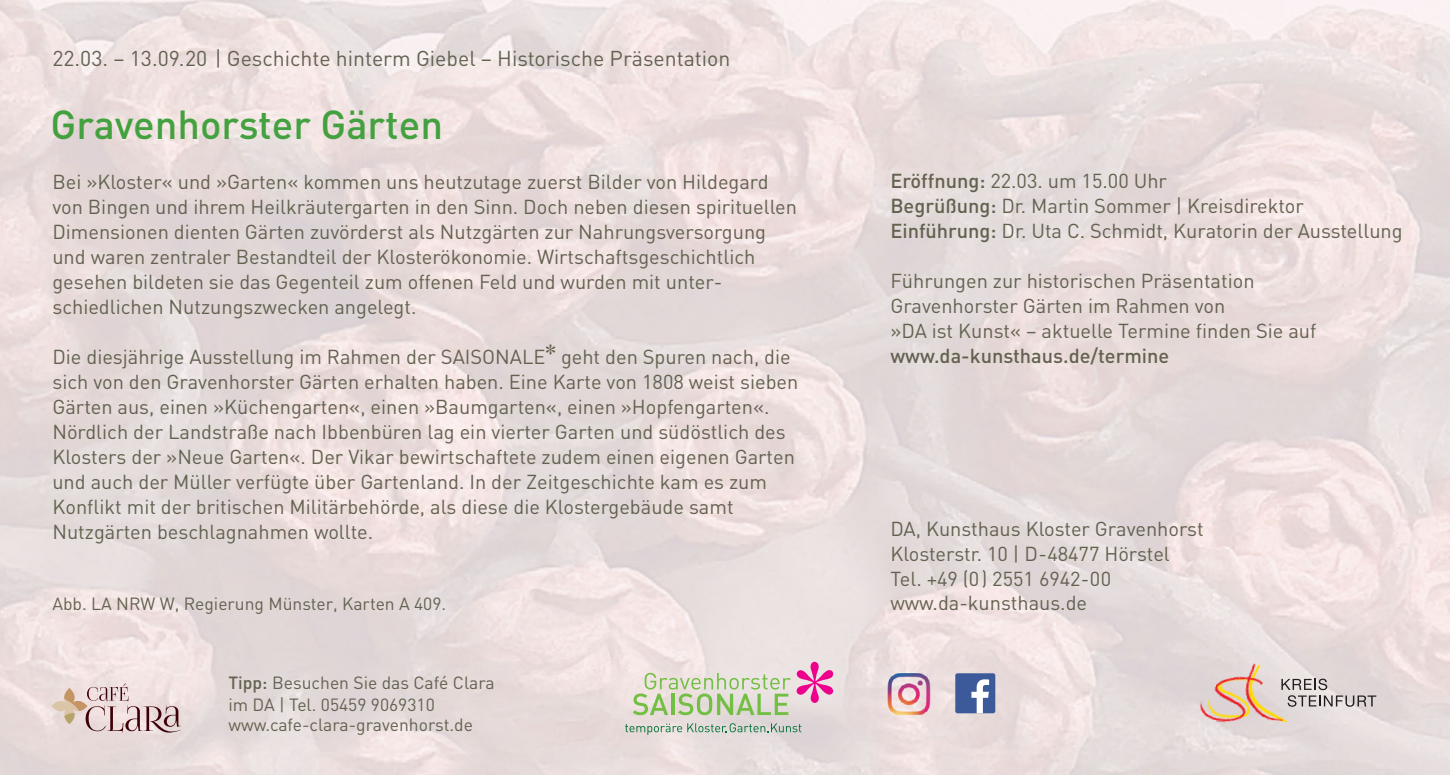
<style>
.page{position:relative;width:1450px;height:775px;background:#fff}
.page>*{position:absolute;margin:0;border:0;box-sizing:border-box;transform-origin:0 0}
.t1{font:500 40px "DIN";color:#44a13f}
.t2{font:21.25px "DIN";color:#636250}
.t3{font:20px/25px "DIN";color:#636250}
.t4{font:500 20px "DIN";color:#636250}
.t5{font:17.5px/22px "DIN";color:#636250}
.s1{font-family:"Baskerville";font-size:25px}
.s2{font-weight:500}
</style>
<div class="page">
<img style="left:0;top:0;width:1450px;height:775px">
<svg style="left:1297px;top:679px;width:79px;height:28px;background:#c2baba"></svg>
<img style="left:1199px;top:659px;width:98px;height:70px">
<svg style="left:633px;top:673px;width:158px;height:42px;background:#c9d6b4"></svg>
<svg style="left:797px;top:662px;width:36px;height:41px"></svg>
<svg style="left:625px;top:723px;width:176px;height:12px;background:#bcc8bd"></svg>
<svg style="left:51px;top:683px;width:130px;height:50px;background:#d8c3c0"></svg>
<div style="left:955px;top:673px;width:40px;height:40px;background:#3c5a99;border-radius:2px"></div>
<svg style="left:971px;top:679px;width:18px;height:34px"></svg>
<img style="left:883px;top:668px;width:56px;height:56px">
<p class="t2" style="left:52px;top:51px;width:680px">22.03. – 13.09.20 | Geschichte hinterm Giebel – Historische Präsentation</p>
<h1 class="t1" style="left:51px;top:110px;width:394px">Gravenhorster Gärten</h1>
<p class="t3" style="left:52px;top:172px;width:746px">Bei »Kloster« und »Garten« kommen uns heutzutage zuerst Bilder von Hildegard von Bingen und ihrem Heilkräutergarten in den Sinn. Doch neben diesen spirituellen Dimensionen dienten Gärten zuvörderst als Nutzgärten zur Nahrungsversorgung und waren zentraler Bestandteil der Klosterökonomie. Wirtschaftsgeschichtlich gesehen bildeten sie das Gegenteil zum offenen Feld und wurden mit unter&shy;schiedlichen Nutzungszwecken angelegt.</p>
<p class="t3" style="left:52px;top:347px;width:747px">Die diesjährige Ausstellung im Rahmen der SAISONALE<span class="s1">*</span> geht den Spuren nach, die sich von den Gravenhorster Gärten erhalten haben. Eine Karte von 1808 weist sieben Gärten aus, einen »Küchengarten«, einen »Baumgarten«, einen »Hopfengarten«.<br>Nördlich der Landstraße nach Ibbenbüren lag ein vierter Garten und südöstlich des Klosters der »Neue Garten«. Der Vikar bewirtschaftete zudem einen eigenen Garten und auch der Müller verfügte über Gartenland. In der Zeitgeschichte kam es zum Konflikt mit der britischen Militärbehörde, als diese die Klostergebäude samt Nutzgärten beschlagnahmen wollte.</p>
<p class="t5" style="left:52px;top:595px;width:395px">Abb. LA NRW W, Regierung Münster, Karten A 409.</p>
<p class="t5" style="left:228px;top:674px;width:268px"><span class="s2">Tipp:</span> Besuchen Sie das Café Clara im DA | Tel. 05459 9069310</p>
<p class="t5" style="left:228px;top:716px;width:246px">www.cafe-clara-gravenhorst.de</p>
<p class="t3" style="left:890px;top:171px;width:514px"><span class="s2">Eröffnung:</span> 22.03. um 15.00 Uhr<br><span class="s2">Begrüßung:</span> Dr. Martin Sommer | Kreisdirektor<br><span class="s2">Einführung:</span> Dr. Uta C. Schmidt, Kuratorin der Ausstellung</p>
<p class="t3" style="left:890px;top:271px;width:428px">Führungen zur historischen Präsentation<br>Gravenhorster Gärten im Rahmen von<br>»DA ist Kunst« – aktuelle Termine finden Sie auf</p>
<p class="t4" style="left:890px;top:349px;width:280px">www.da-kunsthaus.de/termine</p>
<p class="t3" style="left:890px;top:519px;width:315px">DA, Kunsthaus Kloster Gravenhorst<br>Klosterstr. 10 | D-48477 Hörstel<br>Tel. +49 (0) 2551 6942-00 www.da-kunsthaus.de</p>
</div>
